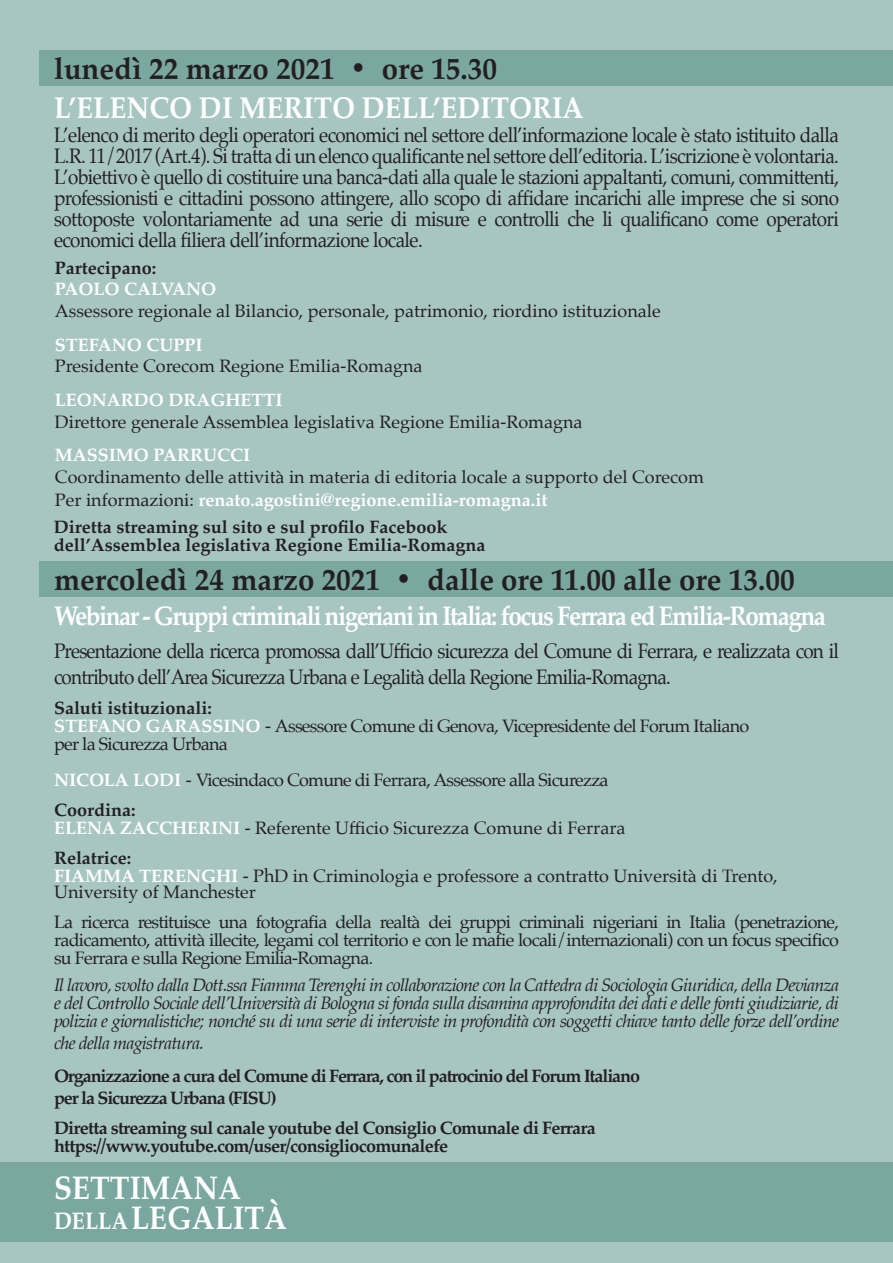
<style>
.page{position:relative;width:893px;height:1263px;background:#a8c6c1}
.page>*{position:absolute;margin:0;border:0;box-sizing:border-box;transform-origin:0 0}
.t1{font:700 32.85px "Palatino";color:#fff;scale:.9 1}
.t2{font:700 30.45px "Palatino";color:#231f20;scale:.96 1}
.t3{font:700 30.15px "Palatino";color:#fff;scale:.91 1}
.t4{font:700 27px "Palatino";letter-spacing:-.06em;color:#fff;scale:.9 1}
.t5{font:700 24px "Palatino";color:#fff;scale:.9 1}
.t6{font:21px/21px "Palatino";letter-spacing:-.04em;color:#231f20;scale:.9 1}
.t7{font:18px/18px "Palatino";color:#231f20}
.t8{font:italic 18px/18px "Palatino";letter-spacing:-.04em;color:#231f20;text-align:justify}
.t9{font:18px/18px "Palatino";letter-spacing:-.04em;color:#231f20}
.t10{font:700 18px/18px "Palatino";letter-spacing:-.04em;color:#231f20}
.t11{font:700 18px/18px "Palatino";color:#231f20}
.t12{font:700 18px/21.6px "Palatino";letter-spacing:-.06em;color:#231f20}
.t13{font:700 18px "Palatino";color:#fff}
.s1{font-weight:700;color:#fff}
.s2{font-weight:700}
</style>
<div class="page">
<div style="left:40px;top:50px;width:853px;height:35px;background:#7aa8a0"></div>
<div style="left:0;top:1162px;width:893px;height:80px;background:#7aa8a0"></div>
<div style="left:40px;top:561px;width:853px;height:35px;background:#7aa8a0"></div>
<h2 class="t2" style="left:54px;top:43px;width:463px">lunedì 22 marzo 2021 • ore 15.30</h2>
<h3 class="t3" style="left:54px;top:82px;width:584px">L’ELENCO DI MERITO DELL’EDITORIA</h3>
<p class="t6" style="left:54px;top:124px;width:874px;text-align:justify">L’elenco di merito degli operatori economici nel settore dell’informazione locale è stato istituito dalla L.R. 11/2017 (Art.4). Si tratta di un elenco qualificante nel settore dell’editoria. L’iscrizione è volontaria.<br>L’obiettivo è quello di costituire una banca-dati alla quale le stazioni appaltanti, comuni, committenti, professionisti e cittadini possono attingere, allo scopo di affidare incarichi alle imprese che si sono sottoposte volontariamente ad una serie di misure e controlli che li qualificano come operatori economici della filiera dell’informazione locale.</p>
<p class="t11" style="left:55px;top:258px;width:103px">Partecipano:</p>
<p class="t13" style="left:55px;top:274px;width:163px">PAOLO CALVANO</p>
<p class="t7" style="left:55px;top:302px;width:607px">Assessore regionale al Bilancio, personale, patrimonio, riordino istituzionale</p>
<p class="t13" style="left:55px;top:329px;width:149px">STEFANO CUPPI</p>
<p class="t7" style="left:55px;top:357px;width:369px">Presidente Corecom Regione Emilia-Romagna</p>
<p class="t13" style="left:55px;top:384px;width:229px">LEONARDO DRAGHETTI</p>
<p class="t7" style="left:55px;top:412px;width:529px">Direttore generale Assemblea legislativa Regione Emilia-Romagna</p>
<p class="t13" style="left:55px;top:440px;width:197px">MASSIMO PARRUCCI</p>
<p class="t7" style="left:55px;top:465px;width:650px;line-height:23px">Coordinamento delle attività in materia di editoria locale a supporto del Corecom<br>Per informazioni: <span class="s1">renato.agostini@regione.emilia-romagna.it</span></p>
<p class="t11" style="left:54px;top:518px;width:433px">Diretta streaming sul sito e sul profilo Facebook dell’Assemblea legislativa Regione Emilia-Romagna</p>
<h2 class="t2" style="left:54px;top:554px;width:773px">mercoledì 24 marzo 2021 • dalle ore 11.00 alle ore 13.00</h2>
<h3 class="t4" style="left:54px;top:593px;width:859px">Webinar - Gruppi criminali nigeriani in Italia: focus Ferrara ed Emilia-Romagna</h3>
<p class="t6" style="left:54px;top:638px;width:874px;line-height:25.2px">Presentazione della ricerca promossa dall’Ufficio sicurezza del Comune di Ferrara, e realizzata con il contributo dell’Area Sicurezza Urbana e Legalità della Regione Emilia-Romagna.</p>
<p class="t9" style="left:54px;top:698px;width:697px"><span class="s2">Saluti istituzionali:<br></span><span class="s1">STEFANO GARASSINO</span> - Assessore Comune di Genova, Vicepresidente del Forum Italiano per la Sicurezza Urbana</p>
<p class="t9" style="left:54px;top:764px;width:556px;line-height:30px"><span class="s1">NICOLA LODI</span> - Vicesindaco Comune di Ferrara, Assessore alla Sicurezza<br><span class="s2">Coordina:</span></p>
<p class="t7" style="left:54px;top:812px;width:573px;line-height:30px"><span class="s1">ELENA ZACCHERINI</span> - Referente Ufficio Sicurezza Comune di Ferrara<br><span class="s2">Relatrice:</span></p>
<p class="t7" style="left:54px;top:867px;width:725px;line-height:16.5px"><span class="s1">FIAMMA TERENGHI</span> - PhD in Criminologia e professore a contratto Università di Trento,<br>University of Manchester</p>
<p class="t7" style="left:54px;top:913px;width:786px;text-align:justify">La ricerca restituisce una fotografia della realtà dei gruppi criminali nigeriani in Italia (penetrazione, radicamento, attività illecite, legami col territorio e con le mafie locali/internazionali) con un focus specifico su Ferrara e sulla Regione Emilia-Romagna.</p>
<p class="t8" style="left:54px;top:976px;width:786px">Il lavoro, svolto dalla Dott.ssa Fiamma Terenghi in collaborazione con la Cattedra di Sociologia Giuridica, della Devianza e del Controllo Sociale dell’Università di Bologna si fonda sulla disamina approfondita dei dati e delle fonti giudiziarie, di polizia e giornalistiche; nonché su di una serie di interviste in profondità con soggetti chiave tanto delle forze dell’ordine</p>
<p class="t8" style="left:54px;top:1033px;width:151px">che della magistratura.</p>
<p class="t12" style="left:54px;top:1065px;width:588px">Organizzazione a cura del Comune di Ferrara, con il patrocinio del Forum Italiano per la Sicurezza Urbana (FISU)</p>
<p class="t10" style="left:54px;top:1118px;width:543px">Diretta streaming sul canale youtube del Consiglio Comunale di Ferrara https://www.youtube.com/user/consigliocomunalefe</p>
<h1 class="t1" style="left:54px;top:1160px;width:209px">SETTIMANA</h1>
<h3 class="t5" style="left:54px;top:1200px;width:84px">DELLA</h3>
<h1 class="t1" style="left:131px;top:1189px;width:175px">LEGALITÀ</h1>
</div>
